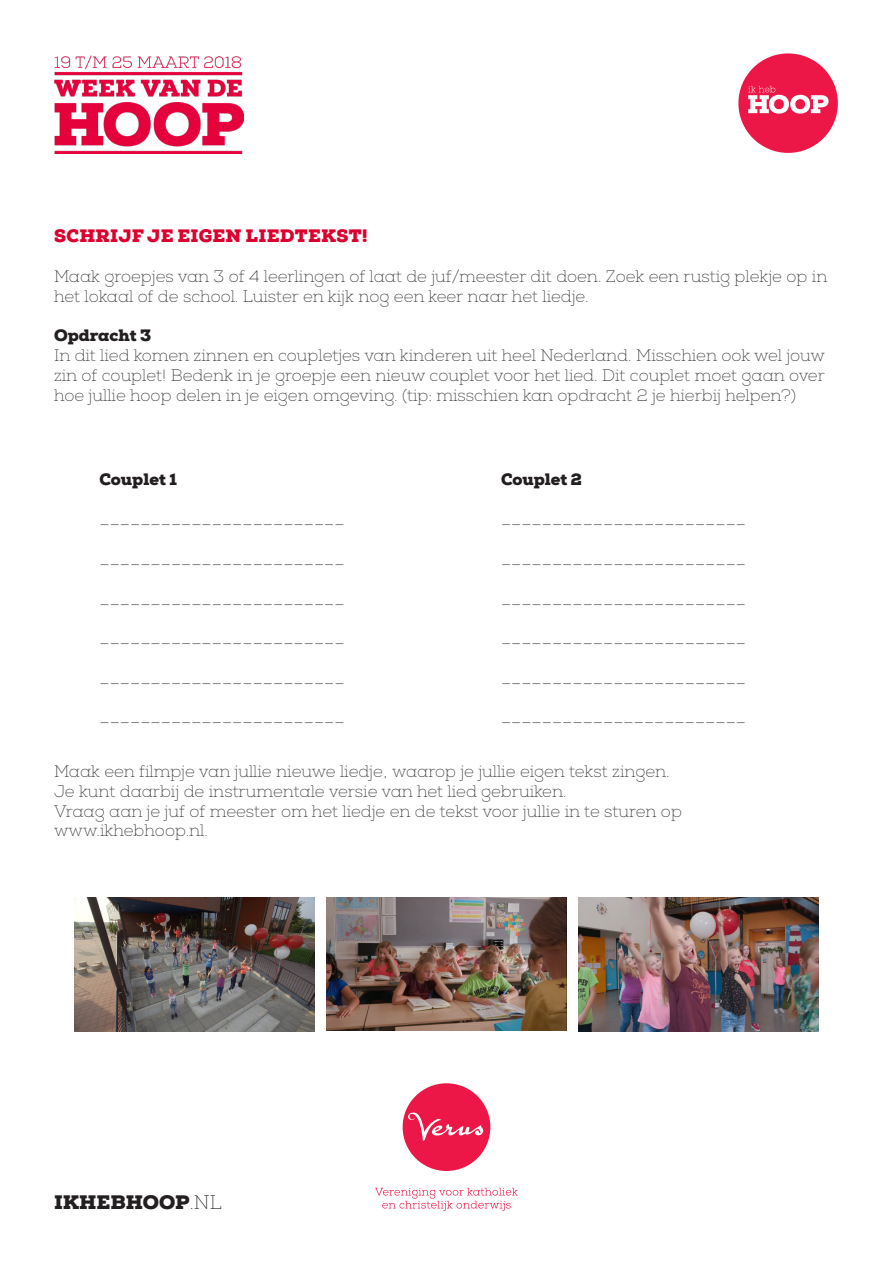
<style>
.page{position:relative;width:893px;height:1263px;background:#fff}
.page>*{position:absolute;margin:0;border:0;box-sizing:border-box;transform-origin:0 0}
.t1{font:900 19.5px "Nexa Slab";color:#231f20}
.t2{font:900 18px "Nexa Slab";letter-spacing:.015em;color:#db002e}
.t3{font:100 16.5px/19.8px "Nexa Slab";color:#231f20}
.t4{font:900 16.5px "Nexa Slab";color:#231f20}
.s1{font-weight:100}
</style>
<div class="page">
<div style="left:738px;top:53px;width:100px;height:100px;background:#ed1747;border-radius:50%"></div>
<svg style="left:748px;top:86px;width:80px;height:28px"></svg>
<svg style="left:375px;top:1188px;width:143px;height:23px"></svg>
<div style="left:403px;top:1083px;width:87px;height:88px;background:#ed1747;border-radius:50%"></div>
<svg style="left:408px;top:1112px;width:75px;height:29px"></svg>
<img style="left:54px;top:55px;width:189px;height:99px">
<img style="left:74px;top:898px;width:240px;height:134px">
<img style="left:327px;top:898px;width:239px;height:133px">
<img style="left:579px;top:898px;width:239px;height:134px">
<p class="t2" style="left:54px;top:225px;width:315px">SCHRIJF JE EIGEN LIEDTEKST!</p>
<p class="t3" style="left:54px;top:267px;width:775px">Maak groepjes van 3 of 4 leerlingen of laat de juf/meester dit doen. Zoek een rustig plekje op in het lokaal of de school. Luister en kijk nog een keer naar het liedje.</p>
<p class="t4" style="left:54px;top:325px;width:99px">Opdracht 3</p>
<p class="t3" style="left:54px;top:346px;width:773px;text-align:justify">In dit lied komen zinnen en coupletjes van kinderen uit heel Nederland. Misschien ook wel jouw zin of couplet! Bedenk in je groepje een nieuw couplet voor het lied. Dit couplet moet gaan over hoe jullie hoop delen in je eigen omgeving. (tip: misschien kan opdracht 2 je hierbij helpen?)</p>
<p class="t4" style="left:99px;top:469px;width:79px">Couplet 1</p>
<p class="t3" style="left:99px;top:509px;width:247px">________________________</p>
<p class="t3" style="left:99px;top:549px;width:247px">________________________</p>
<p class="t3" style="left:99px;top:588px;width:247px">________________________</p>
<p class="t3" style="left:99px;top:628px;width:247px">________________________</p>
<p class="t3" style="left:99px;top:668px;width:247px">________________________</p>
<p class="t3" style="left:99px;top:707px;width:247px">________________________</p>
<p class="t4" style="left:501px;top:469px;width:82px">Couplet 2</p>
<p class="t3" style="left:501px;top:509px;width:247px">________________________</p>
<p class="t3" style="left:501px;top:549px;width:247px">________________________</p>
<p class="t3" style="left:501px;top:588px;width:247px">________________________</p>
<p class="t3" style="left:501px;top:628px;width:247px">________________________</p>
<p class="t3" style="left:501px;top:668px;width:247px">________________________</p>
<p class="t3" style="left:501px;top:707px;width:247px">________________________</p>
<p class="t3" style="left:54px;top:762px;width:617px">Maak een filmpje van jullie nieuwe liedje, waarop je jullie eigen tekst zingen.</p>
<p class="t3" style="left:54px;top:781px;width:514px">Je kunt daarbij de instrumentale versie van het lied gebruiken.</p>
<p class="t3" style="left:54px;top:801px;width:629px">Vraag aan je juf of meester om het liedje en de tekst voor jullie in te sturen op</p>
<p class="t3" style="left:54px;top:821px;width:155px">www.ikhebhoop.nl.</p>
<p class="t1" style="left:54px;top:1189px;width:169px">IKHEBHOOP<span class="s1">.NL</span></p>
</div>
